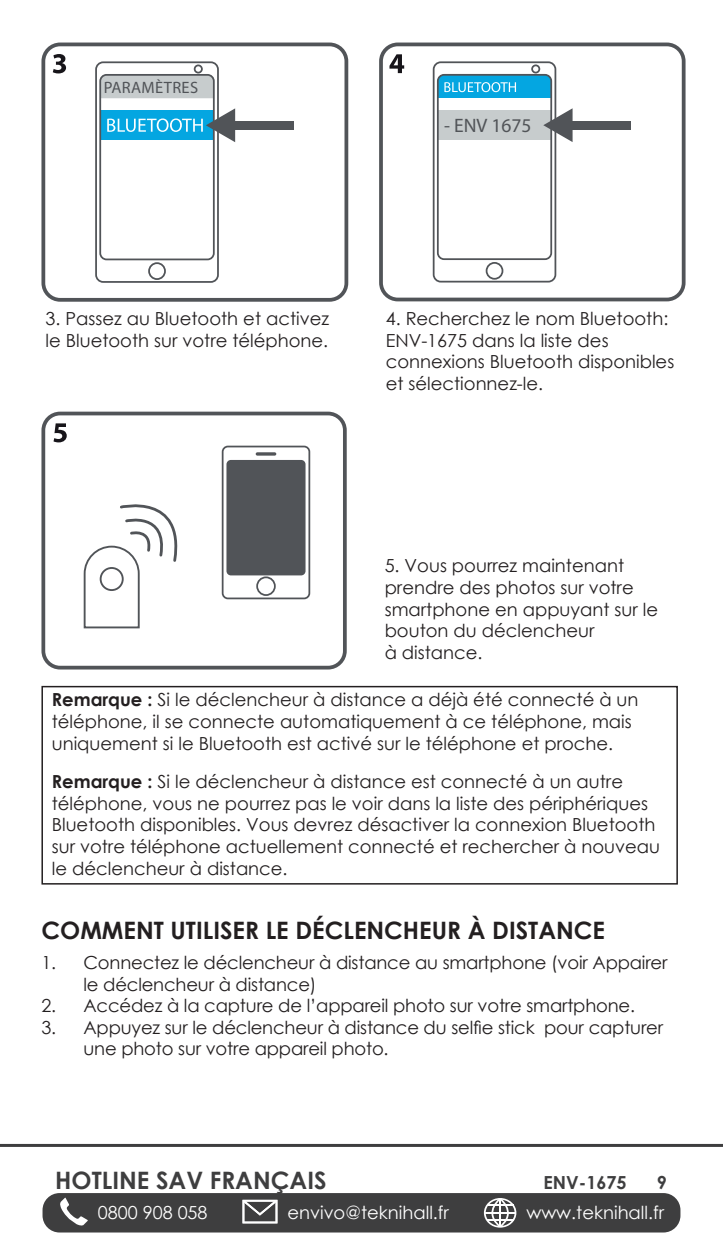
<style>
.page{position:relative;width:723px;height:1259px;background:#fff}
.page>*{position:absolute;margin:0;border:0;box-sizing:border-box;transform-origin:0 0}
.Rubrik{font:700 24px "Century Gothic";color:#231f20}
.t1{font:700 24px "Century Gothic";color:#3e3e3f}
.Brød_tabualtor{font:19.5px "Myriad Pro";color:#515458}
.Brødtekst{font:18px/21.6px "Century Gothic";color:#231f20}
.Brød_tabualtor-2{font:18px/21.6px "Century Gothic";letter-spacing:-.01em;color:#231f20}
.t2{font:18px "Century Gothic";color:#fff}
.t3{font:700 18px "Century Gothic";color:#3e3e3f}
.Brød_tabualtor-3{font:16.5px "Myriad Pro";letter-spacing:.02em;color:#515458}
.s1{font-weight:700}
</style>
<div class="page">
<div style="left:43px;top:1193px;width:637px;height:39px;background:#3e3e3f;border-radius:17px"></div>
<svg style="left:60px;top:1197px;width:28px;height:29px"></svg>
<svg style="left:242px;top:1199px;width:35px;height:24px"></svg>
<svg style="left:484px;top:1198px;width:32px;height:29px"></svg>
<hr style="left:0;top:1144px;width:723px;height:3px;background:#3e3e3f">
<div style="left:433px;top:61px;width:123px;height:221px;border:2px solid #515458;border-radius:7px"></div>
<div style="left:438px;top:110px;width:113px;height:30px;background:#c7cccd"></div>
<div style="left:437px;top:74px;width:115px;height:186px;border:2px solid #515458;border-radius:6px"></div>
<div style="left:486px;top:262px;width:17px;height:18px;border:2px solid #515458;border-radius:50%"></div>
<div style="left:531px;top:64px;width:9px;height:9px;border:2px solid #515458;border-radius:50%"></div>
<svg style="left:438px;top:75px;width:113px;height:23px;background:#1eaadd"></svg>
<div style="left:571px;top:121px;width:60px;height:9px;background:#515458"></div>
<svg style="left:543px;top:108px;width:29px;height:34px"></svg>
<div style="left:379px;top:43px;width:306px;height:258px;border:4px solid #515458;border-radius:17px"></div>
<svg style="left:389px;top:54px;width:15px;height:19px"></svg>
<div style="left:41px;top:43px;width:307px;height:259px;border:4px solid #515458;border-radius:17px"></div>
<div style="left:95px;top:61px;width:124px;height:222px;border:2px solid #515458;border-radius:7px"></div>
<div style="left:102px;top:77px;width:110px;height:21px;background:#c7cccd"></div>
<div style="left:100px;top:110px;width:114px;height:30px;background:#04a6e1"></div>
<div style="left:99px;top:74px;width:116px;height:186px;border:2px solid #515458;border-radius:6px"></div>
<div style="left:148px;top:262px;width:18px;height:18px;border:2px solid #515458;border-radius:50%"></div>
<div style="left:194px;top:64px;width:9px;height:9px;border:2px solid #515458;border-radius:50%"></div>
<div style="left:234px;top:121px;width:60px;height:9px;background:#515458"></div>
<svg style="left:107px;top:108px;width:128px;height:34px"></svg>
<svg style="left:53px;top:54px;width:13px;height:19px"></svg>
<div style="left:222px;top:446px;width:88px;height:153px;border:2px solid #515458;border-radius:5px"></div>
<div style="left:226px;top:460px;width:79px;height:115px;background:#515458;border-radius:4px"></div>
<hr style="left:256px;top:452px;width:20px;height:3px;background:#515458;border-radius:2px">
<div style="left:256px;top:576px;width:20px;height:20px;border:2px solid #515458;border-radius:50%"></div>
<svg style="left:83px;top:504px;width:95px;height:125px"></svg>
<div style="left:101px;top:568px;width:22px;height:22px;background:#fff;border-radius:50%"></div>
<div style="left:100px;top:567px;width:24px;height:24px;border:2px solid #515458;border-radius:50%"></div>
<div style="left:41px;top:412px;width:306px;height:257px;border:4px solid #515458;border-radius:17px"></div>
<svg style="left:53px;top:423px;width:14px;height:19px"></svg>
<div style="left:41px;top:686px;width:637px;height:198px;border:2px solid #231f20"></div>
<p class="Brød_tabualtor-3" style="left:104px;top:78px;width:96px">PARAMÈTRES</p>
<p class="Brød_tabualtor" style="left:444px;top:115px;width:89px">- ENV 1675</p>
<p class="Brødtekst" style="left:45px;top:307px;width:285px">3. Passez au Bluetooth et activez le Bluetooth sur votre téléphone.</p>
<p class="Brødtekst" style="left:386px;top:307px;width:290px">4. Recherchez le nom Bluetooth:<br>ENV-1675 dans la liste des connexions Bluetooth disponibles et sélectionnez-le.</p>
<p class="Brødtekst" style="left:385px;top:555px;width:275px">5. Vous pourrez maintenant prendre des photos sur votre smartphone en appuyant sur le bouton du déclencheur<br>à distance.</p>
<p class="Brødtekst" style="left:52px;top:688px;width:588px"><span class="s1">Remarque :</span> Si le déclencheur à distance a déjà été connecté à un téléphone, il se connecte automatiquement à ce téléphone, mais uniquement si le Bluetooth est activé sur le téléphone et proche.</p>
<p class="Brødtekst" style="left:52px;top:770px;width:610px"><span class="s1">Remarque :</span> Si le déclencheur à distance est connecté à un autre téléphone, vous ne pourrez pas le voir dans la liste des périphériques Bluetooth disponibles. Vous devrez désactiver la connexion Bluetooth sur votre téléphone actuellement connecté et rechercher à nouveau le déclencheur à distance.</p>
<p class="Rubrik" style="left:41px;top:912px;width:565px">COMMENT UTILISER LE DÉCLENCHEUR À DISTANCE</p>
<p class="Brød_tabualtor-2" style="left:83px;top:951px;width:585px;text-indent:-42px">1. Connectez le déclencheur à distance au smartphone (voir Appairer le déclencheur à distance)</p>
<p class="Brød_tabualtor-2" style="left:41px;top:994px;width:595px">2. Accédez à la capture de l’appareil photo sur votre smartphone.</p>
<p class="Brød_tabualtor-2" style="left:83px;top:1016px;width:581px;text-indent:-42px">3. Appuyez sur le déclencheur à distance du selfie stick pour capturer une photo sur votre appareil photo.</p>
<h1 class="t1" style="left:55px;top:1162px;width:273px">HOTLINE SAV FRANÇAIS</h1>
<p class="t3" style="left:543px;top:1169px;width:85px">ENV-1675</p>
<p class="t3" style="left:657px;top:1169px;width:12px">9</p>
<p class="t2" style="left:98px;top:1200px;width:111px">0800 908 058</p>
<p class="t2" style="left:287px;top:1200px;width:163px">envivo@teknihall.fr</p>
<p class="t2" style="left:526px;top:1200px;width:139px">www.teknihall.fr</p>
</div>
